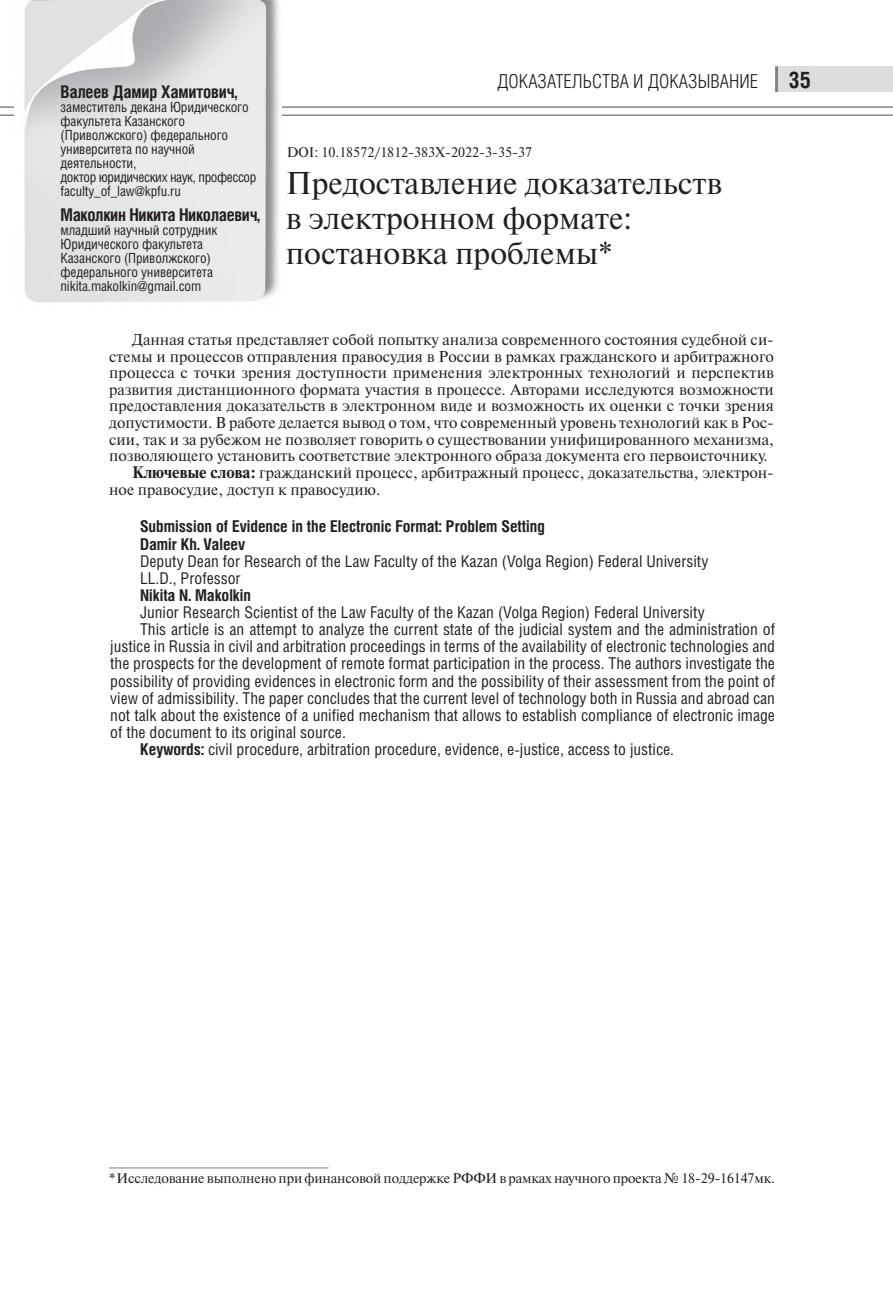
<style>
.page{position:relative;width:893px;height:1300px;background:#fff}
.page>*{position:absolute;margin:0;border:0;box-sizing:border-box;transform-origin:0 0}
.t1{font:31.5px/35px "Newton C";color:#231f20}
.t2{font:700 22.75px "Helios Cond";color:#231f20}
.t3{font:300 19.25px "Helios Cond";color:#231f20}
.t4{font:700 17.5px "Helios Cond";letter-spacing:-.02em;color:#231f20}
.t5{font:16.28px/17.2px "Helios Cond";color:#231f20}
.t6{font:700 16.28px/17.2px "Helios Cond";color:#231f20}
.t7{font:15.75px "Newton C";color:#231f20}
.t8{font:14px/14px "Helios Cond";letter-spacing:-.01em;color:#231f20}
.t9{font:14px "Newton C";letter-spacing:-.01em;color:#231f20}
.s1{font-weight:700}
</style>
<div class="page">
<div style="left:775px;top:66px;width:118px;height:26px;background:#dcdddf"></div>
<svg style="left:0;top:107px;width:14px;height:1px"></svg>
<svg style="left:0;top:115px;width:14px;height:1px"></svg>
<hr style="left:25px;top:107px;width:868px;height:1px;background:#808285">
<hr style="left:25px;top:115px;width:868px;height:1px;background:#808285">
<hr style="left:775px;top:66px;width:3px;height:26px;background:#808285">
<img style="left:24px;top:0;width:257px;height:302px">
<hr style="left:109px;top:1167px;width:220px;height:1px;background:#808285">
<p class="t4" style="left:61px;top:86px;width:178px">Валеев Дамир Хамитович,</p>
<p class="t8" style="left:61px;top:101px;width:197px">заместитель декана Юридического факультета Казанского (Приволжского) федерального университета по научной деятельности,<br>доктор юридических наук, профессор faculty_of_law@kpfu.ru</p>
<p class="t4" style="left:61px;top:208px;width:201px">Маколкин Никита Николаевич,</p>
<p class="t8" style="left:61px;top:224px;width:158px">младший научный сотрудник<br>Юридического факультета<br>Казанского (Приволжского) федерального университета nikita.makolkin@gmail.com</p>
<p class="t3" style="left:497px;top:71px;width:262px">ДОКАЗАТЕЛЬСТВА И ДОКАЗЫВАНИЕ</p>
<h2 class="t2" style="left:788px;top:72px;width:24px">35</h2>
<p class="t9" style="left:287px;top:148px;width:247px">DOI: 10.18572/1812-383X-2022-3-35-37</p>
<h1 class="t1" style="left:286px;top:168px;width:438px">Предоставление доказательств в электронном формате: постановка проблемы*</h1>
<p class="t7" style="left:132px;top:334px;width:643px">Данная статья представляет собой попытку анализа современного состояния судебной си-</p>
<p class="t7" style="left:109px;top:350px;width:666px">стемы и процессов отправления правосудия в России в рамках гражданского и арбитражного</p>
<p class="t7" style="left:109px;top:367px;width:666px">процесса с точки зрения доступности применения электронных технологий и перспектив</p>
<p class="t7" style="left:109px;top:384px;width:666px">развития дистанционного формата участия в процессе. Авторами исследуются возможности</p>
<p class="t7" style="left:109px;top:400px;width:666px">предоставления доказательств в электронном виде и возможность их оценки с точки зрения</p>
<p class="t7" style="left:109px;top:417px;width:666px">допустимости. В работе делается вывод о том, что современный уровень технологий как в Рос-</p>
<p class="t7" style="left:109px;top:434px;width:666px">сии, так и за рубежом не позволяет говорить о существовании унифицированного механизма,</p>
<p class="t7" style="left:109px;top:450px;width:660px">позволяющего установить соответствие электронного образа документа его первоисточнику.</p>
<p class="t7" style="left:132px;top:467px;width:643px"><span class="s1">Ключевые слова:</span> гражданский процесс, арбитражный процесс, доказательства, электрон-</p>
<p class="t7" style="left:109px;top:483px;width:273px">ное правосудие, доступ к правосудию.</p>
<p class="t6" style="left:140px;top:519px;width:406px">Submission of Evidence in the Electronic Format: Problem Setting<br>Damir Kh. Valeev</p>
<p class="t5" style="left:140px;top:554px;width:570px">Deputy Dean for Research of the Law Faculty of the Kazan (Volga Region) Federal University<br>LL.D., Professor</p>
<p class="t6" style="left:140px;top:588px;width:113px">Nikita N. Makolkin</p>
<p class="t5" style="left:140px;top:605px;width:566px">Junior Research Scientist of the Law Faculty of the Kazan (Volga Region) Federal University</p>
<p class="t5" style="left:140px;top:622px;width:636px">This article is an attempt to analyze the current state of the judicial system and the administration of</p>
<p class="t5" style="left:110px;top:639px;width:666px">justice in Russia in civil and arbitration proceedings in terms of the availability of electronic technologies and</p>
<p class="t5" style="left:110px;top:656px;width:666px">the prospects for the development of remote format participation in the process. The authors investigate the</p>
<p class="t5" style="left:110px;top:674px;width:666px">possibility of providing evidences in electronic form and the possibility of their assessment from the point of</p>
<p class="t5" style="left:110px;top:691px;width:666px">view of admissibility. The paper concludes that the current level of technology both in Russia and abroad can</p>
<p class="t5" style="left:110px;top:708px;width:666px">not talk about the existence of a unified mechanism that allows to establish compliance of electronic image</p>
<p class="t5" style="left:110px;top:725px;width:237px">of the document to its original source.</p>
<p class="t5" style="left:140px;top:742px;width:536px"><span class="s1">Keywords:</span> civil procedure, arbitration procedure, evidence, e-justice, access to justice.</p>
<p class="t9" style="left:109px;top:1173px;width:667px">*Исследование выполнено при финансовой поддержке РФФИ в рамках научного проекта № 18-29-16147мк.</p>
</div>
